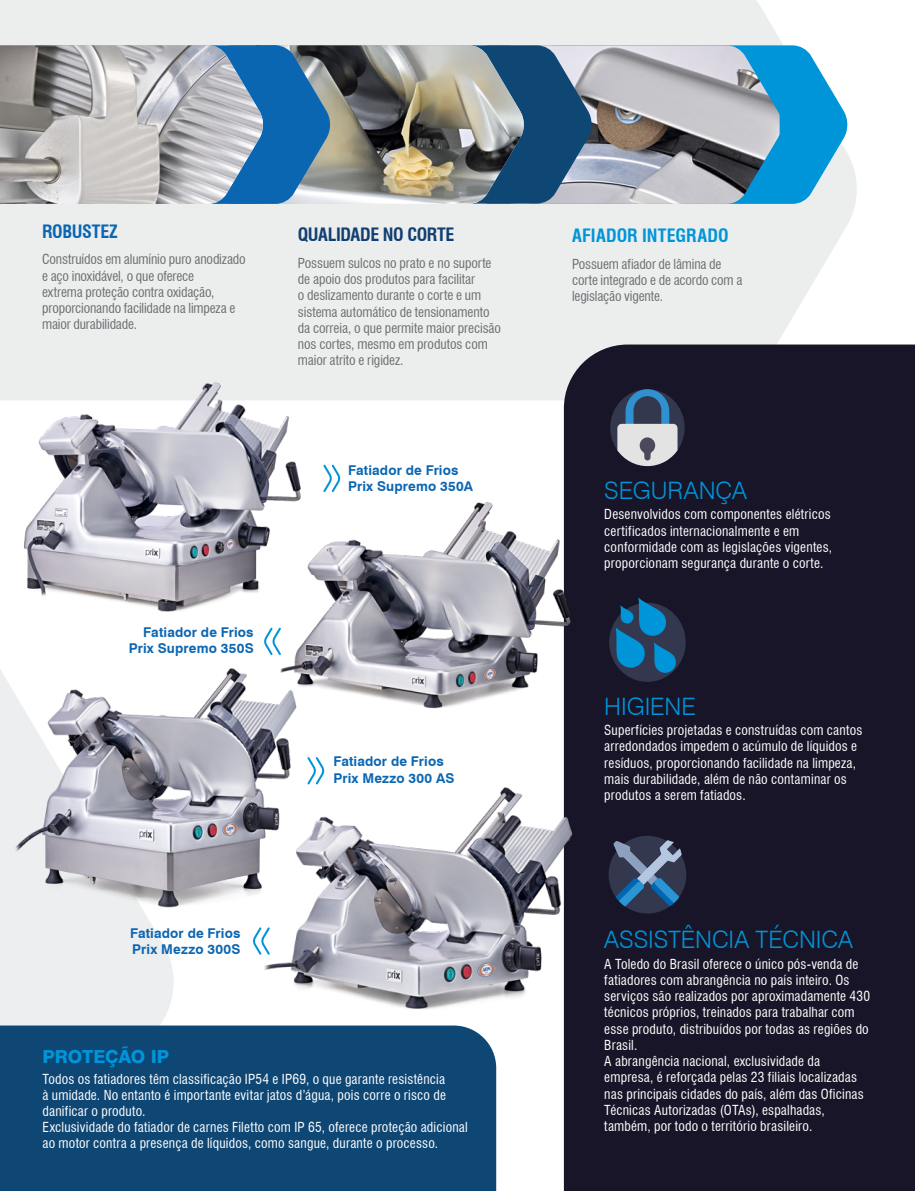
<style>
.page{position:relative;width:915px;height:1191px;background:#fff}
.page>*{position:absolute;margin:0;border:0;box-sizing:border-box;transform-origin:0 0}
.t1{font:300 24px "Swiss 721 BT";letter-spacing:-.005em;color:#0095d9}
.t2{font:700 condensed 18px "Swiss 721 BT";letter-spacing:.005em;color:#0095d9}
.t3{font:700 condensed 18px "Swiss 721 BT";letter-spacing:-.025em;color:#113f71}
.t4{font:800 18px "Swiss 721 BT";letter-spacing:-.005em;color:#0095d9}
.t5{font:700 condensed 18px "Swiss 721 BT";letter-spacing:-.02em;color:#0b66b2}
.t6{font:condensed 13.5px/16.2px "Swiss 721 BT";letter-spacing:.015em;color:#fff}
.t7{font:condensed 13.5px/16.2px "Swiss 721 BT";letter-spacing:-.01em;color:#6d6e71}
.t8{font:700 13.5px/16.2px "Swiss 721 BT";letter-spacing:.01em;color:#0b66b2}
</style>
<div class="page">
<div style="left:0;top:670px;width:174px;height:355px;background:#eceeef"></div>
<div style="left:0;top:0;width:857px;height:400px;background:#eceeee"></div>
<svg style="left:782px;top:45px;width:66px;height:159px;fill:#0095d9"></svg>
<img style="left:592px;top:45px;width:187px;height:159px">
<svg style="left:525px;top:45px;width:67px;height:159px;background:#446c8f"></svg>
<div style="left:563px;top:344px;width:351px;height:847px;background:#181528"></div>
<svg style="left:264px;top:45px;width:261px;height:159px;background:#6f818a"></svg>
<img style="left:0;top:45px;width:264px;height:159px">
<svg style="left:323px;top:464px;width:17px;height:28px"></svg>
<div style="left:610px;top:389px;width:74px;height:77px;background:#33384f;border-radius:50%"></div>
<svg style="left:617px;top:389px;width:60px;height:77px"></svg>
<div style="left:609px;top:603px;width:76px;height:79px;background:#33384f;border-radius:50%"></div>
<svg style="left:614px;top:597px;width:63px;height:77px"></svg>
<div style="left:608px;top:836px;width:78px;height:77px;background:#33384f;border-radius:50%"></div>
<svg style="left:613px;top:840px;width:68px;height:66px"></svg>
<div style="left:0;top:1025px;width:496px;height:166px;background:#0e4674"></div>
<img style="left:0;top:372px;width:323px;height:240px">
<img style="left:263px;top:493px;width:322px;height:224px">
<img style="left:12px;top:653px;width:322px;height:260px">
<img style="left:246px;top:786px;width:356px;height:235px">
<h2 class="t5" style="left:42px;top:220px;width:77px">ROBUSTEZ</h2>
<p class="t7" style="left:42px;top:251px;width:205px">Construídos em alumínio puro anodizado e aço inoxidável, o que oferece<br>extrema proteção contra oxidação, proporcionando facilidade na limpeza e maior durabilidade.</p>
<h2 class="t3" style="left:298px;top:224px;width:158px">QUALIDADE NO CORTE</h2>
<p class="t7" style="left:298px;top:255px;width:204px">Possuem sulcos no prato e no suporte de apoio dos produtos para facilitar<br>o deslizamento durante o corte e um sistema automático de tensionamento da correia, o que permite maior precisão nos cortes, mesmo em produtos com maior atrito e rigidez.</p>
<p class="t8" style="left:348px;top:461px;width:126px">Fatiador de Frios<br>Prix Supremo 350A</p>
<p class="t8" style="left:129px;top:623px;width:126px;text-align:right">Fatiador de Frios<br>Prix Supremo 350S</p>
<p class="t8" style="left:333px;top:753px;width:122px">Fatiador de Frios<br>Prix Mezzo 300 AS</p>
<p class="t8" style="left:130px;top:924px;width:112px">Fatiador de Frios<br>Prix Mezzo 300S</p>
<h2 class="t4" style="left:43px;top:1045px;width:128px">PROTEÇÃO IP</h2>
<p class="t6" style="left:43px;top:1070px;width:426px">Todos os fatiadores têm classificação IP54 e IP69, o que garante resistência<br>à umidade. No entanto é importante evitar jatos d’água, pois corre o risco de danificar o produto.<br>Exclusividade do fatiador de carnes Filetto com IP 65, oferece proteção adicional ao motor contra a presença de líquidos, como sangue, durante o processo.</p>
<h2 class="t2" style="left:572px;top:225px;width:158px">AFIADOR INTEGRADO</h2>
<p class="t7" style="left:572px;top:256px;width:172px">Possuem afiador de lâmina de corte integrado e de acordo com a legislação vigente.</p>
<h1 class="t1" style="left:604px;top:476px;width:144px">SEGURANÇA</h1>
<p class="t6" style="left:604px;top:506px;width:229px">Desenvolvidos com componentes elétricos certificados internacionalmente e em conformidade com as legislações vigentes, proporcionam segurança durante o corte.</p>
<h1 class="t1" style="left:604px;top:691px;width:93px">HIGIENE</h1>
<p class="t6" style="left:604px;top:722px;width:259px">Superfícies projetadas e construídas com cantos arredondados impedem o acúmulo de líquidos e resíduos, proporcionando facilidade na limpeza, mais durabilidade, além de não contaminar os produtos a serem fatiados.</p>
<h1 class="t1" style="left:604px;top:925px;width:250px">ASSISTÊNCIA TÉCNICA</h1>
<p class="t6" style="left:604px;top:956px;width:267px">A Toledo do Brasil oferece o único pós-venda de fatiadores com abrangência no país inteiro. Os serviços são realizados por aproximadamente 430 técnicos próprios, treinados para trabalhar com esse produto, distribuídos por todas as regiões do Brasil.<br>A abrangência nacional, exclusividade da empresa, é reforçada pelas 23 filiais localizadas nas principais cidades do país, além das Oficinas Técnicas Autorizadas (OTAs), espalhadas, também, por todo o território brasileiro.</p>
</div>
